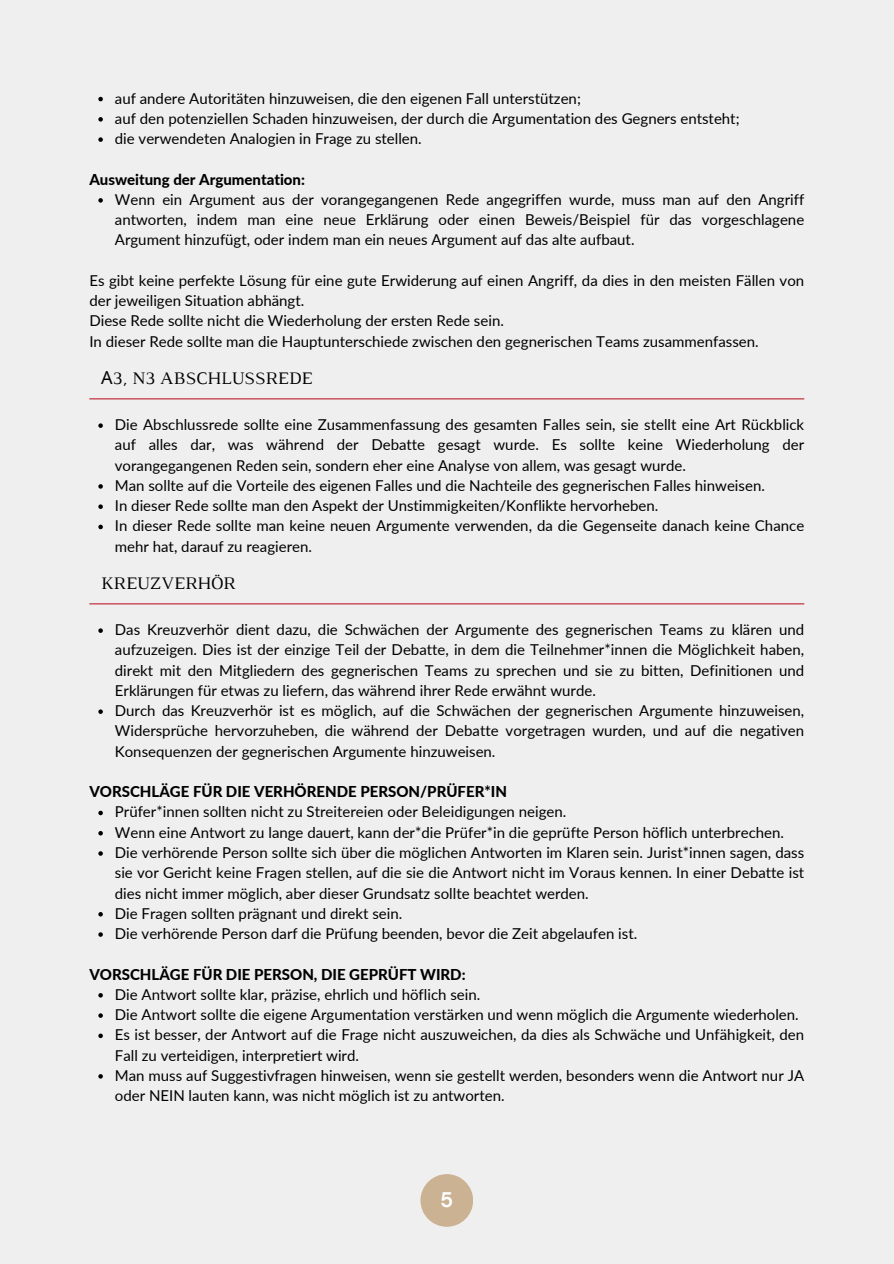
<style>
.page{position:relative;width:894px;height:1264px;background:#fff}
.page>*{position:absolute;margin:0;border:0;box-sizing:border-box;transform-origin:0 0}
.t1{font:700 21px "DM Sans";color:#fff}
.t2{font:18px "Luthier";color:#000}
.t3{font:15px/20.2px "Lato";color:#000;text-align:justify}
.t4{font:800 15px "Lato";color:#000}
.s1{font-family:"Noto Sans"}
</style>
<div class="page">
<div style="left:0;top:0;width:893px;height:1263px;background:#efefef"></div>
<div style="left:420px;top:1174px;width:53px;height:52px;background:#cbb292;border-radius:50%"></div>
<svg style="left:98px;top:97px;width:5px;height:4px"></svg>
<svg style="left:98px;top:117px;width:5px;height:5px"></svg>
<svg style="left:98px;top:137px;width:5px;height:5px"></svg>
<svg style="left:98px;top:198px;width:5px;height:5px"></svg>
<hr style="left:89px;top:398px;width:715px;height:1px;background:#bf1e2d">
<svg style="left:98px;top:423px;width:5px;height:5px"></svg>
<svg style="left:98px;top:484px;width:5px;height:4px"></svg>
<svg style="left:98px;top:504px;width:5px;height:5px"></svg>
<svg style="left:98px;top:524px;width:5px;height:5px"></svg>
<hr style="left:89px;top:603px;width:715px;height:1px;background:#bf1e2d">
<svg style="left:98px;top:628px;width:5px;height:5px"></svg>
<svg style="left:98px;top:709px;width:5px;height:5px"></svg>
<svg style="left:98px;top:810px;width:5px;height:5px"></svg>
<svg style="left:98px;top:831px;width:5px;height:4px"></svg>
<svg style="left:98px;top:851px;width:5px;height:4px"></svg>
<svg style="left:98px;top:912px;width:5px;height:4px"></svg>
<svg style="left:98px;top:932px;width:5px;height:4px"></svg>
<svg style="left:98px;top:993px;width:5px;height:4px"></svg>
<svg style="left:98px;top:1013px;width:5px;height:4px"></svg>
<svg style="left:98px;top:1033px;width:5px;height:5px"></svg>
<svg style="left:98px;top:1074px;width:5px;height:4px"></svg>
<p class="t3" style="left:115px;top:88px;width:467px">auf andere Autoritäten hinzuweisen, die den eigenen Fall unterstützen;</p>
<p class="t3" style="left:115px;top:108px;width:626px">auf den potenziellen Schaden hinzuweisen, der durch die Argumentation des Gegners entsteht;</p>
<h3 class="t3" style="left:115px;top:128px;width:308px">die verwendeten Analogien in Frage zu stellen.</h3>
<p class="t4" style="left:89px;top:170px;width:217px">Ausweitung der Argumentation:</p>
<p class="t3" style="left:115px;top:189px;width:690px">Wenn ein Argument aus der vorangegangenen Rede angegriffen wurde, muss man auf den Angriff antworten, indem man eine neue Erklärung oder einen Beweis/Beispiel für das vorgeschlagene Argument hinzufügt, oder indem man ein neues Argument auf das alte aufbaut.</p>
<p class="t3" style="left:89px;top:270px;width:716px">Es gibt keine perfekte Lösung für eine gute Erwiderung auf einen Angriff, da dies in den meisten Fällen von der jeweiligen Situation abhängt.</p>
<p class="t3" style="left:89px;top:310px;width:416px">Diese Rede sollte nicht die Wiederholung der ersten Rede sein.</p>
<h1 class="t3" style="left:89px;top:331px;width:670px">In dieser Rede sollte man die Hauptunterschiede zwischen den gegnerischen Teams zusammenfassen.</h1>
<p class="t2" style="left:101px;top:371px;width:213px"><span class="s1">А</span>3, N3 ABSCHLUSSREDE</p>
<p class="t3" style="left:115px;top:414px;width:690px">Die Abschlussrede sollte eine Zusammenfassung des gesamten Falles sein, sie stellt eine Art Rückblick auf alles dar, was während der Debatte gesagt wurde. Es sollte keine Wiederholung der vorangegangenen Reden sein, sondern eher eine Analyse von allem, was gesagt wurde.</p>
<p class="t3" style="left:115px;top:475px;width:651px">Man sollte auf die Vorteile des eigenen Falles und die Nachteile des gegnerischen Falles hinweisen.</p>
<p class="t3" style="left:115px;top:495px;width:544px">In dieser Rede sollte man den Aspekt der Unstimmigkeiten/Konflikte hervorheben.</p>
<h1 class="t3" style="left:115px;top:515px;width:690px">In dieser Rede sollte man keine neuen Argumente verwenden, da die Gegenseite danach keine Chance mehr hat, darauf zu reagieren.</h1>
<p class="t2" style="left:101px;top:576px;width:136px">KREUZVERHÖR</p>
<p class="t3" style="left:115px;top:619px;width:690px">Das Kreuzverhör dient dazu, die Schwächen der Argumente des gegnerischen Teams zu klären und aufzuzeigen. Dies ist der einzige Teil der Debatte, in dem die Teilnehmer*innen die Möglichkeit haben, direkt mit den Mitgliedern des gegnerischen Teams zu sprechen und sie zu bitten, Definitionen und Erklärungen für etwas zu liefern, das während ihrer Rede erwähnt wurde.</p>
<h2 class="t3" style="left:115px;top:700px;width:690px">Durch das Kreuzverhör ist es möglich, auf die Schwächen der gegnerischen Argumente hinzuweisen, Widersprüche hervorzuheben, die während der Debatte vorgetragen wurden, und auf die negativen Konsequenzen der gegnerischen Argumente hinzuweisen.</h2>
<p class="t4" style="left:89px;top:782px;width:419px">VORSCHLÄGE FÜR DIE VERHÖRENDE PERSON/PRÜFER*IN</p>
<p class="t3" style="left:115px;top:801px;width:453px">Prüfer*innen sollten nicht zu Streitereien oder Beleidigungen neigen.</p>
<p class="t3" style="left:115px;top:821px;width:670px">Wenn eine Antwort zu lange dauert, kann der*die Prüfer*in die geprüfte Person höflich unterbrechen.</p>
<p class="t3" style="left:115px;top:842px;width:690px">Die verhörende Person sollte sich über die möglichen Antworten im Klaren sein. Jurist*innen sagen, dass sie vor Gericht keine Fragen stellen, auf die sie die Antwort nicht im Voraus kennen. In einer Debatte ist dies nicht immer möglich, aber dieser Grundsatz sollte beachtet werden.</p>
<p class="t3" style="left:115px;top:902px;width:289px">Die Fragen sollten prägnant und direkt sein.</p>
<h2 class="t3" style="left:115px;top:923px;width:523px">Die verhörende Person darf die Prüfung beenden, bevor die Zeit abgelaufen ist.</h2>
<p class="t4" style="left:89px;top:964px;width:377px">VORSCHLÄGE FÜR DIE PERSON, DIE GEPRÜFT WIRD:</p>
<p class="t3" style="left:115px;top:983px;width:367px">Die Antwort sollte klar, präzise, ehrlich und höflich sein.</p>
<p class="t3" style="left:115px;top:1004px;width:685px">Die Antwort sollte die eigene Argumentation verstärken und wenn möglich die Argumente wiederholen.</p>
<p class="t3" style="left:115px;top:1024px;width:690px">Es ist besser, der Antwort auf die Frage nicht auszuweichen, da dies als Schwäche und Unfähigkeit, den<br>Fall zu verteidigen, interpretiert wird.</p>
<p class="t3" style="left:115px;top:1064px;width:690px">Man muss auf Suggestivfragen hinweisen, wenn sie gestellt werden, besonders wenn die Antwort nur JA oder NEIN lauten kann, was nicht möglich ist zu antworten.</p>
<p class="t1" style="left:440px;top:1186px;width:15px">5</p>
</div>
